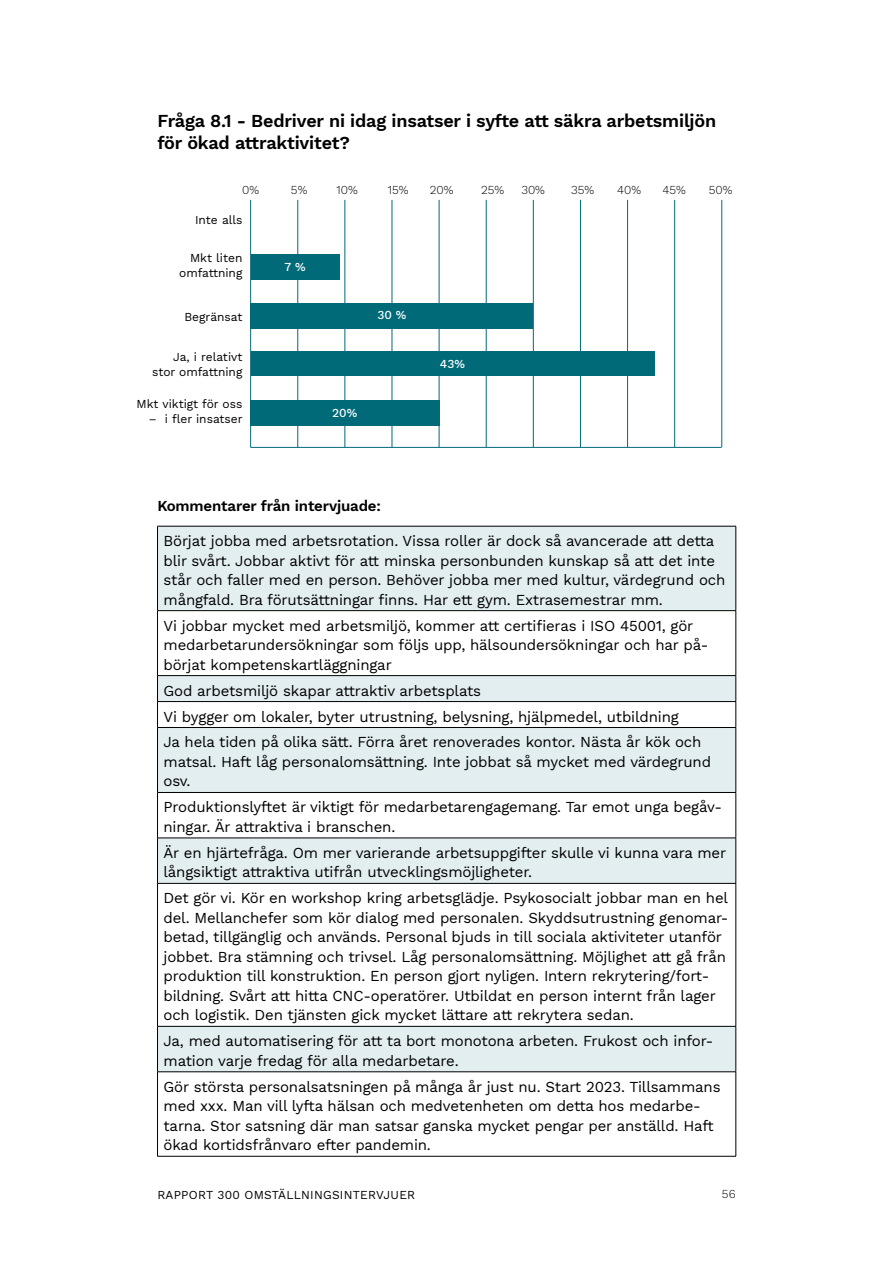
<style>
.page{position:relative;width:893px;height:1263px;background:#fff}
.page>*{position:absolute;margin:0;border:0;box-sizing:border-box;transform-origin:0 0}
.Brödtext{font:600 18px/21.6px "Work Sans";letter-spacing:-.01em;color:#000}
.Text_i_tabell{font:15px/19.5px "Work Sans";letter-spacing:-.01em;color:#000}
.Rubrik_H2{font:600 15px "Work Sans";letter-spacing:-.01em;color:#000}
.Tabelltext{font:12px/14.4px "Work Sans";color:#000;text-align:right}
.t1{font:300 12px "Work Sans";color:#000}
.Tabelltext-2{font:12px "Work Sans";letter-spacing:.02em;color:#000}
.t2{font:500 12px "Work Sans";color:#fff}
</style>
<div class="page">
<svg style="left:158px;top:527px;width:578px;height:356px;fill:#e3eef1"></svg>
<div style="left:158px;top:1026px;width:578px;height:46px;background:#e3eef1"></div>
<hr style="left:157px;top:526px;width:579px;height:1px;background:#000">
<hr style="left:157px;top:526px;width:1px;height:84px;background:#000">
<hr style="left:736px;top:526px;width:1px;height:84px;background:#000">
<hr style="left:157px;top:610px;width:579px;height:1px;background:#000">
<hr style="left:157px;top:611px;width:1px;height:64px;background:#000">
<hr style="left:736px;top:611px;width:1px;height:64px;background:#000">
<hr style="left:157px;top:675px;width:579px;height:1px;background:#000">
<hr style="left:157px;top:701px;width:579px;height:1px;background:#000">
<svg style="left:157px;top:676px;width:1px;height:51px"></svg>
<svg style="left:736px;top:676px;width:1px;height:51px"></svg>
<hr style="left:157px;top:727px;width:579px;height:1px;background:#000">
<hr style="left:157px;top:728px;width:1px;height:64px;background:#000">
<hr style="left:736px;top:728px;width:1px;height:64px;background:#000">
<hr style="left:157px;top:792px;width:579px;height:1px;background:#000">
<hr style="left:157px;top:793px;width:1px;height:45px;background:#000">
<hr style="left:736px;top:793px;width:1px;height:45px;background:#000">
<hr style="left:157px;top:838px;width:579px;height:1px;background:#000">
<hr style="left:157px;top:838px;width:1px;height:45px;background:#000">
<hr style="left:736px;top:838px;width:1px;height:45px;background:#000">
<hr style="left:157px;top:883px;width:579px;height:1px;background:#000">
<hr style="left:157px;top:883px;width:1px;height:143px;background:#000">
<hr style="left:736px;top:883px;width:1px;height:143px;background:#000">
<hr style="left:157px;top:1026px;width:579px;height:1px;background:#000">
<hr style="left:157px;top:1026px;width:1px;height:45px;background:#000">
<hr style="left:736px;top:1026px;width:1px;height:45px;background:#000">
<hr style="left:157px;top:1071px;width:579px;height:1px;background:#000">
<hr style="left:157px;top:1072px;width:1px;height:84px;background:#000">
<hr style="left:736px;top:1072px;width:1px;height:84px;background:#000">
<hr style="left:157px;top:1156px;width:579px;height:1px;background:#000">
<hr style="left:250px;top:200px;width:1px;height:247px;background:#006a79">
<hr style="left:297px;top:200px;width:1px;height:247px;background:#006a79">
<hr style="left:345px;top:200px;width:1px;height:247px;background:#006a79">
<hr style="left:392px;top:200px;width:1px;height:247px;background:#006a79">
<hr style="left:439px;top:200px;width:1px;height:247px;background:#006a79">
<hr style="left:486px;top:200px;width:1px;height:247px;background:#006a79">
<hr style="left:533px;top:200px;width:1px;height:247px;background:#006a79">
<hr style="left:580px;top:200px;width:1px;height:247px;background:#006a79">
<hr style="left:627px;top:200px;width:1px;height:247px;background:#006a79">
<hr style="left:674px;top:200px;width:1px;height:247px;background:#006a79">
<hr style="left:721px;top:200px;width:1px;height:247px;background:#006a79">
<hr style="left:250px;top:447px;width:471px;height:1px;background:#006a79">
<div style="left:251px;top:254px;width:88px;height:26px;background:#006a79"></div>
<div style="left:250px;top:303px;width:283px;height:26px;background:#006a79"></div>
<div style="left:251px;top:351px;width:404px;height:25px;background:#006a79"></div>
<div style="left:250px;top:400px;width:189px;height:26px;background:#006a79"></div>
<p class="Brödtext" style="left:157px;top:110px;width:560px">Fråga 8.1 - Bedriver ni idag insatser i syfte att säkra arbetsmiljön för ökad attraktivitet?</p>
<p class="t1" style="left:242px;top:181px;width:18px">0%</p>
<p class="t1" style="left:291px;top:181px;width:18px">5%</p>
<p class="t1" style="left:337px;top:181px;width:23px">10%</p>
<p class="t1" style="left:388px;top:181px;width:22px">15%</p>
<p class="t1" style="left:430px;top:181px;width:25px">20%</p>
<p class="t1" style="left:481px;top:181px;width:25px">25%</p>
<p class="t1" style="left:521px;top:181px;width:25px">30%</p>
<p class="t1" style="left:571px;top:181px;width:25px">35%</p>
<p class="t1" style="left:617px;top:181px;width:25px">40%</p>
<p class="t1" style="left:662px;top:181px;width:25px">45%</p>
<p class="t1" style="left:709px;top:181px;width:25px">50%</p>
<p class="Tabelltext" style="left:195px;top:212px;width:49px">Inte alls</p>
<p class="Tabelltext" style="left:179px;top:251px;width:65px">Mkt liten omfattning</p>
<p class="Tabelltext" style="left:184px;top:309px;width:59px">Begränsat</p>
<p class="Tabelltext" style="left:152px;top:350px;width:92px">Ja, i relativt stor omfattning</p>
<p class="Tabelltext" style="left:137px;top:396px;width:107px">Mkt viktigt för oss</p>
<p class="Tabelltext" style="left:149px;top:411px;width:95px">– i fler insatser</p>
<p class="t2" style="left:285px;top:258px;width:23px">7 %</p>
<p class="t2" style="left:377px;top:306px;width:31px">30 %</p>
<p class="t2" style="left:332px;top:404px;width:27px">20%</p>
<p class="t2" style="left:440px;top:354px;width:27px">43%</p>
<p class="Rubrik_H2" style="left:157px;top:495px;width:225px">Kommentarer från intervjuade:</p>
<p class="Text_i_tabell" style="left:164px;top:531px;width:563px">Börjat jobba med arbetsrotation. Vissa roller är dock så avancerade att detta blir svårt. Jobbar aktivt för att minska personbunden kunskap så att det inte står och faller med en person. Behöver jobba mer med kultur, värdegrund och mångfald. Bra förutsättningar finns. Har ett gym. Extrasemestrar mm.</p>
<p class="Text_i_tabell" style="left:164px;top:615px;width:546px">Vi jobbar mycket med arbetsmiljö, kommer att certifieras i ISO 45001, gör medarbetarundersökningar som följs upp, hälsoundersökningar och har på&shy;börjat kompetenskartläggningar</p>
<p class="Text_i_tabell" style="left:164px;top:680px;width:319px">God arbetsmiljö skapar attraktiv arbetsplats</p>
<p class="Text_i_tabell" style="left:164px;top:706px;width:517px">Vi bygger om lokaler, byter utrustning, belysning, hjälpmedel, utbildning</p>
<p class="Text_i_tabell" style="left:164px;top:732px;width:549px">Ja hela tiden på olika sätt. Förra året renoverades kontor. Nästa år kök och matsal. Haft låg personalomsättning. Inte jobbat så mycket med värdegrund osv.</p>
<p class="Text_i_tabell" style="left:164px;top:797px;width:560px">Produktionslyftet är viktigt för medarbetarengagemang. Tar emot unga begåv&shy;ningar. Är attraktiva i branschen.</p>
<p class="Text_i_tabell" style="left:164px;top:842px;width:564px">Är en hjärtefråga. Om mer varierande arbetsuppgifter skulle vi kunna vara mer långsiktigt attraktiva utifrån utvecklingsmöjligheter.</p>
<p class="Text_i_tabell" style="left:164px;top:888px;width:566px">Det gör vi. Kör en workshop kring arbetsglädje. Psykosocialt jobbar man en hel del. Mellanchefer som kör dialog med personalen. Skyddsutrustning genomar&shy;betad, tillgänglig och används. Personal bjuds in till sociala aktiviteter utanför jobbet. Bra stämning och trivsel. Låg personalomsättning. Möjlighet att gå från produktion till konstruktion. En person gjort nyligen. Intern rekrytering/fort&shy;bildning. Svårt att hitta CNC-operatörer. Utbildat en person internt från lager och logistik. Den tjänsten gick mycket lättare att rekrytera sedan.</p>
<p class="Text_i_tabell" style="left:164px;top:1031px;width:551px">Ja, med automatisering för att ta bort monotona arbeten. Frukost och infor&shy;mation varje fredag för alla medarbetare.</p>
<p class="Text_i_tabell" style="left:164px;top:1076px;width:559px">Gör största personalsatsningen på många år just nu. Start 2023. Tillsammans med xxx. Man vill lyfta hälsan och medvetenheten om detta hos medarbe&shy;tarna. Stor satsning där man satsar ganska mycket pengar per anställd. Haft ökad kortidsfrånvaro efter pandemin.</p>
<p class="Tabelltext-2" style="left:157px;top:1186px;width:259px">RAPPORT 300 OMSTÄLLNINGSINTERVJUER</p>
<p class="t1" style="left:722px;top:1184px;width:15px">56</p>
</div>
